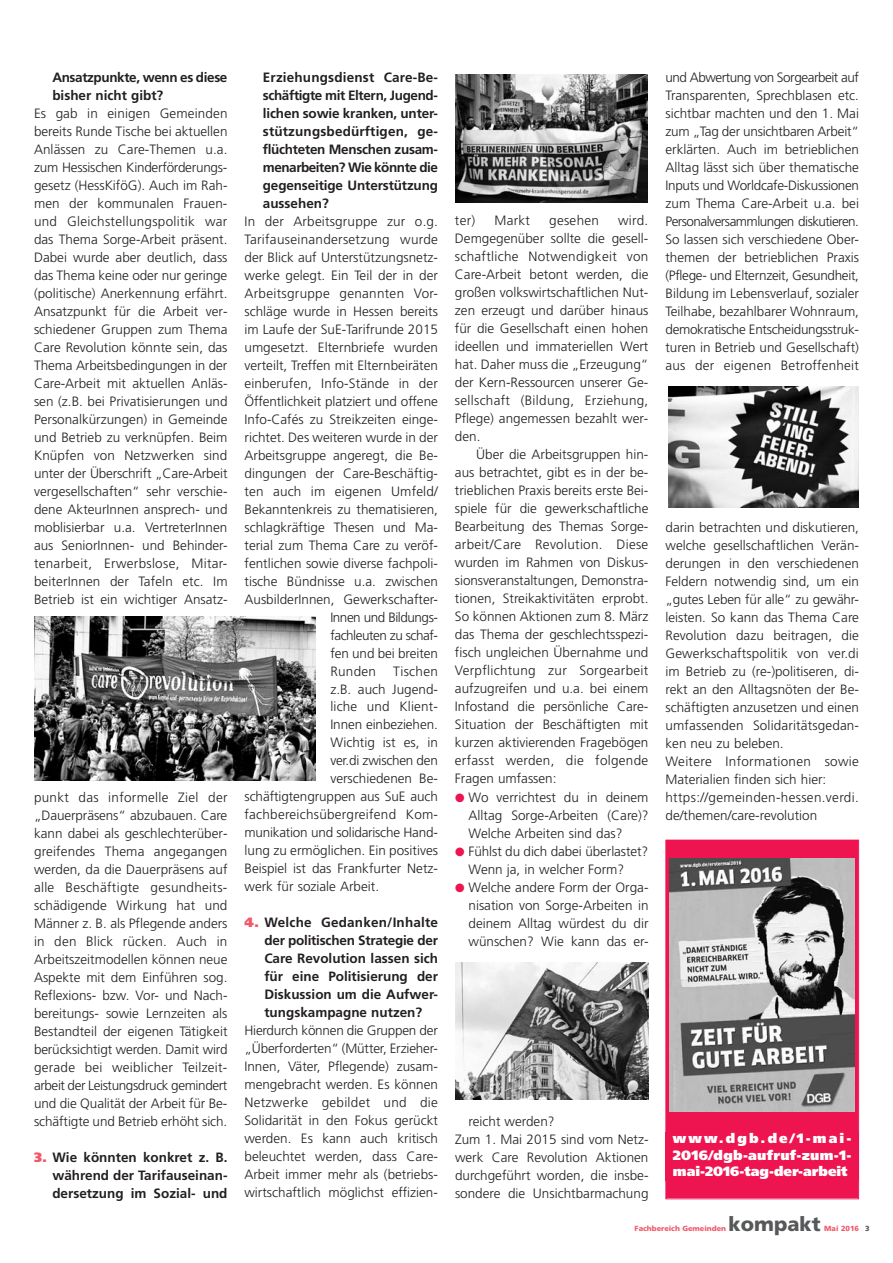
<style>
.page{position:relative;width:893px;height:1263px;background:#fff}
.page>*{position:absolute;margin:0;border:0;box-sizing:border-box;transform-origin:0 0}
.t1{font:900 19.95px "Frutiger";color:#57585a}
.t2{font:300 13.5px/18px "Frutiger CE";color:#231f20;text-align:justify}
.t3{font:700 13.5px/18px "Frutiger CE";color:#231f20;text-align:justify}
.t4{font:300 13.5px "Frutiger CE";letter-spacing:.02em;color:#231f20}
.t5{font:900 13.5px/16.2px "Frutiger";letter-spacing:.02em;color:#fff;text-align:justify}
.t6{font:700 13.5px/18px "Frutiger CE";letter-spacing:-.03em;color:#231f20}
.t7{font:300 13.5px "Frutiger CE";letter-spacing:-.035em;color:#231f20}
.t8{font:900 7.35px "Frutiger";color:#f05969}
.s1{font-family:"Frutiger";font-weight:900;color:#f05969}
.s2{color:#ed1450}
.s3{color:#57585a}
</style>
<div class="page">
<div style="left:666px;top:840px;width:192px;height:358px;background:#ed1450"></div>
<div style="left:665px;top:840px;width:194px;height:359px;border:1px solid #ed1450"></div>
<div style="left:665px;top:1132px;width:194px;height:48px;background:#ed1450"></div>
<img style="left:670px;top:858px;width:184px;height:254px">
<img style="left:34px;top:617px;width:281px;height:163px">
<img style="left:455px;top:74px;width:192px;height:128px">
<img style="left:455px;top:963px;width:193px;height:136px">
<img style="left:668px;top:387px;width:191px;height:120px">
<p class="t6" style="left:52px;top:68px;width:177px">Ansatzpunkte, wenn es diese bisher nicht gibt?</p>
<p class="t2" style="left:34px;top:104px;width:195px">Es gab in einigen Gemeinden bereits Runde Tische bei aktuellen Anlässen zu Care-Themen u.a. zum Hessischen Kinderförderungs&shy;gesetz (HessKiföG). Auch im Rah&shy;men der kommunalen Frauen&shy;und Gleichstellungspolitik war das Thema Sorge-Arbeit präsent.<br>Dabei wurde aber deutlich, dass das Thema keine oder nur geringe (politische) Anerkennung erfährt.<br>Ansatzpunkt für die Arbeit ver&shy;schiedener Gruppen zum Thema Care Revolution könnte sein, das Thema Arbeitsbedingungen in der Care-Arbeit mit aktuellen Anläs&shy;sen (z.B. bei Privatisierungen und Personalkürzungen) in Gemeinde und Betrieb zu verknüpfen. Beim Knüpfen von Netzwerken sind unter der Überschrift „Care-Arbeit vergesellschaften“ sehr verschie&shy;dene AkteurInnen ansprech- und moblisierbar u.a. VertreterInnen aus SeniorInnen- und Behinder&shy;tenarbeit, Erwerbslose, Mitar&shy;beiterInnen der Tafeln etc. Im Betrieb ist ein wichtiger Ansatz-</p>
<p class="t2" style="left:34px;top:788px;width:195px">punkt das informelle Ziel der „Dauerpräsens“ abzubauen. Care kann dabei als geschlechterüber&shy;greifendes Thema angegangen werden, da die Dauerpräsens auf alle Beschäftigte gesundheits&shy;schädigende Wirkung hat und Männer z. B. als Pflegende anders in den Blick rücken. Auch in Arbeitszeitmodellen können neue Aspekte mit dem Einführen sog.<br>Reflexions- bzw. Vor- und Nach&shy;bereitungs- sowie Lernzeiten als Bestandteil der eigenen Tätigkeit berücksichtigt werden. Damit wird gerade bei weiblicher Teilzeit&shy;arbeit der Leistungsdruck gemindert und die Qualität der Arbeit für Be&shy;schäftigte und Betrieb erhöht sich.</p>
<p class="t3" style="left:52px;top:1148px;width:177px;text-indent:-18px"><span class="s1">3.</span> Wie könnten konkret z. B. während der Tarifauseinan&shy;dersetzung im Sozial- und</p>
<p class="t3" style="left:263px;top:68px;width:177px">Erziehungsdienst Care-Be&shy;schäftigte mit Eltern, Jugend&shy;lichen sowie kranken, unter&shy;stützungsbedürftigen, ge&shy;flüchteten Menschen zusam&shy;menarbeiten? Wie könnte die gegenseitige Unterstützung aussehen?</p>
<p class="t2" style="left:244px;top:212px;width:195px">In der Arbeitsgruppe zur o.g.</p>
<p class="t4" style="left:244px;top:231px;width:195px">Tarifauseinandersetzung wurde</p>
<p class="t2" style="left:244px;top:248px;width:195px">der Blick auf Unterstützungsnetz-</p>
<p class="t2" style="left:244px;top:266px;width:195px">werke gelegt. Ein Teil der in der</p>
<p class="t4" style="left:244px;top:285px;width:195px">Arbeitsgruppe genannten Vor-</p>
<p class="t2" style="left:244px;top:302px;width:195px">schläge wurde in Hessen bereits</p>
<p class="t2" style="left:244px;top:320px;width:195px">im Laufe der SuE-Tarifrunde 2015</p>
<p class="t2" style="left:244px;top:338px;width:195px">umgesetzt. Elternbriefe wurden</p>
<p class="t2" style="left:244px;top:356px;width:195px">verteilt, Treffen mit Elternbeiräten</p>
<p class="t2" style="left:244px;top:374px;width:195px">einberufen, Info-Stände in der</p>
<p class="t2" style="left:244px;top:392px;width:195px">Öffentlichkeit platziert und offene</p>
<p class="t2" style="left:244px;top:410px;width:195px">Info-Cafés zu Streikzeiten einge-</p>
<p class="t2" style="left:244px;top:428px;width:195px">richtet. Des weiteren wurde in der</p>
<p class="t2" style="left:244px;top:446px;width:195px">Arbeitsgruppe angeregt, die Be-</p>
<p class="t2" style="left:244px;top:464px;width:195px">dingungen der Care-Beschäftig-</p>
<p class="t2" style="left:244px;top:482px;width:195px">ten auch im eigenen Umfeld/</p>
<p class="t2" style="left:244px;top:500px;width:195px">Bekanntenkreis zu thematisieren,</p>
<p class="t2" style="left:244px;top:518px;width:195px">schlagkräftige Thesen und Ma-</p>
<p class="t2" style="left:244px;top:536px;width:195px">terial zum Thema Care zu veröf-</p>
<p class="t2" style="left:244px;top:554px;width:195px">fentlichen sowie diverse fachpoli-</p>
<p class="t2" style="left:244px;top:572px;width:195px">tische Bündnisse u.a. zwischen</p>
<p class="t2" style="left:244px;top:590px;width:195px">AusbilderInnen, Gewerkschafter-</p>
<p class="t7" style="left:330px;top:609px;width:109px">Innen und Bildungs-</p>
<p class="t7" style="left:330px;top:627px;width:109px">fachleuten zu schaf-</p>
<p class="t2" style="left:330px;top:644px;width:109px">fen und bei breiten</p>
<p class="t2" style="left:330px;top:662px;width:47px">Runden</p>
<p class="t4" style="left:393px;top:663px;width:46px">Tischen</p>
<p class="t2" style="left:330px;top:680px;width:109px">z.B. auch Jugend-</p>
<p class="t2" style="left:330px;top:698px;width:109px">liche und Klient-</p>
<p class="t2" style="left:330px;top:716px;width:109px">Innen einbeziehen.</p>
<p class="t2" style="left:330px;top:734px;width:109px">Wichtig ist es, in</p>
<p class="t2" style="left:330px;top:752px;width:109px">ver.di zwischen den</p>
<p class="t2" style="left:330px;top:770px;width:109px">verschiedenen Be-</p>
<p class="t2" style="left:244px;top:788px;width:195px">schäftigtengruppen aus SuE auch</p>
<p class="t4" style="left:244px;top:807px;width:195px">fachbereichsübergreifend Kom-</p>
<p class="t2" style="left:244px;top:824px;width:195px">munikation und solidarische Hand-</p>
<p class="t2" style="left:244px;top:842px;width:195px">lung zu ermöglichen. Ein positives</p>
<p class="t2" style="left:244px;top:860px;width:195px">Beispiel ist das Frankfurter Netz-</p>
<p class="t2" style="left:244px;top:878px;width:136px">werk für soziale Arbeit.</p>
<p class="t3" style="left:264px;top:914px;width:175px;text-indent:-20px"><span class="s1">4.</span> Welche Gedanken/Inhalte der politischen Strategie der Care Revolution lassen sich für eine Politisierung der Diskussion um die Aufwer&shy;tungskampagne nutzen?</p>
<p class="t2" style="left:244px;top:1022px;width:195px">Hierdurch können die Gruppen der „Überforderten“ (Mütter, Erzieher-Innen, Väter, Pflegende) zusam&shy;mengebracht werden. Es können Netzwerke gebildet und die Solidarität in den Fokus gerückt werden. Es kann auch kritisch beleuchtet werden, dass Care-Arbeit immer mehr als (betriebs&shy;wirtschaftlich möglichst effizien-</p>
<p class="t2" style="left:455px;top:211px;width:22px">ter)</p>
<p class="t2" style="left:494px;top:211px;width:37px">Markt</p>
<p class="t4" style="left:549px;top:213px;width:51px">gesehen</p>
<p class="t2" style="left:455px;top:211px;width:195px;text-indent:163px">wird.<br>Demgegenüber sollte die gesell&shy;schaftliche Notwendigkeit von Care-Arbeit betont werden, die großen volkswirtschaftlichen Nut&shy;zen erzeugt und darüber hinaus für die Gesellschaft einen hohen ideellen und immateriellen Wert hat. Daher muss die „Erzeugung“ der Kern-Ressourcen unserer Ge&shy;sellschaft (Bildung, Erziehung, Pflege) angemessen bezahlt wer&shy;den.</p>
<p class="t2" style="left:455px;top:445px;width:195px;text-indent:21px">Über die Arbeitsgruppen hin&shy;aus betrachtet, gibt es in der be&shy;trieblichen Praxis bereits erste Bei&shy;spiele für die gewerkschaftliche Bearbeitung des Themas Sorge&shy;arbeit/Care Revolution. Diese wurden im Rahmen von Diskus&shy;sionsveranstaltungen, Demonstra&shy;tionen, Streikaktivitäten erprobt.<br>So können Aktionen zum 8. März das Thema der geschlechtsspezi&shy;fisch ungleichen Übernahme und Verpflichtung zur Sorgearbeit aufzugreifen und u.a. bei einem Infostand die persönliche Care-Situation der Beschäftigten mit kurzen aktivierenden Fragebögen erfasst werden, die folgende Fragen umfassen:</p>
<p class="t2" style="left:468px;top:788px;width:182px;text-indent:-14px"><span class="s2">●</span> Wo verrichtest du in deinem Alltag Sorge-Arbeiten (Care)?<br>Welche Arbeiten sind das?</p>
<p class="t2" style="left:468px;top:842px;width:181px;text-indent:-14px"><span class="s2">●</span> Fühlst du dich dabei überlastet?<br>Wenn ja, in welcher Form?</p>
<p class="t2" style="left:468px;top:878px;width:182px;text-indent:-14px"><span class="s2">●</span> Welche andere Form der Orga&shy;nisation von Sorge-Arbeiten in deinem Alltag würdest du dir wünschen? Wie kann das er-</p>
<p class="t2" style="left:665px;top:68px;width:195px">und Abwertung von Sorgearbeit auf Transparenten, Sprechblasen etc. sichtbar machten und den 1. Mai zum „Tag der unsichtbaren Arbeit“ erklärten. Auch im betrieblichen Alltag lässt sich über thematische Inputs und Worldcafe-Diskussionen zum Thema Care-Arbeit u.a. bei Personalversammlungen diskutieren.<br>So lassen sich verschiedene Ober&shy;themen der betrieblichen Praxis (Pflege- und Elternzeit, Gesundheit, Bildung im Lebensverlauf, sozialer Teilhabe, bezahlbarer Wohnraum, demokratische Entscheidungsstruk&shy;turen in Betrieb und Gesellschaft) aus der eigenen Betroffenheit</p>
<p class="t2" style="left:665px;top:518px;width:195px;text-align:left">darin betrachten und diskutieren, welche gesellschaftlichen Verän&shy;derungen in den verschiedenen<br>Feldern notwendig sind, um ein „gutes Leben für alle“ zu gewähr&shy;leisten. So kann das Thema Care<br>Revolution dazu beitragen, die<br>Gewerkschaftspolitik von ver.di im Betrieb zu (re-)politiseren, di&shy;rekt an den Alltagsnöten der Be&shy;schäftigten anzusetzen und einen umfassenden Solidaritätsgedan&shy;ken neu zu beleben.<br>Weitere Informationen sowie<br>Materialien finden sich hier: https://gemeinden-hessen.verdi. de/themen/care-revolution</p>
<p class="t2" style="left:455px;top:1112px;width:195px;text-align:left;text-indent:14px">reicht werden?<br>Zum 1. Mai 2015 sind vom Netz&shy;werk Care Revolution Aktionen durchgeführt worden, die insbe&shy;sondere die Unsichtbarmachung</p>
<p class="t5" style="left:673px;top:1132px;width:180px">www.dgb.de/1-mai-2016/dgb-aufruf-zum-1- mai-2016-tag-der-arbeit</p>
<p class="t8" style="left:635px;top:1224px;width:93px">Fachbereich Gemeinden</p>
<h1 class="t1" style="left:729px;top:1212px;width:93px">kompakt</h1>
<p class="t8" style="left:824px;top:1224px;width:47px">Mai 2016 <span class="s3">3</span></p>
</div>
